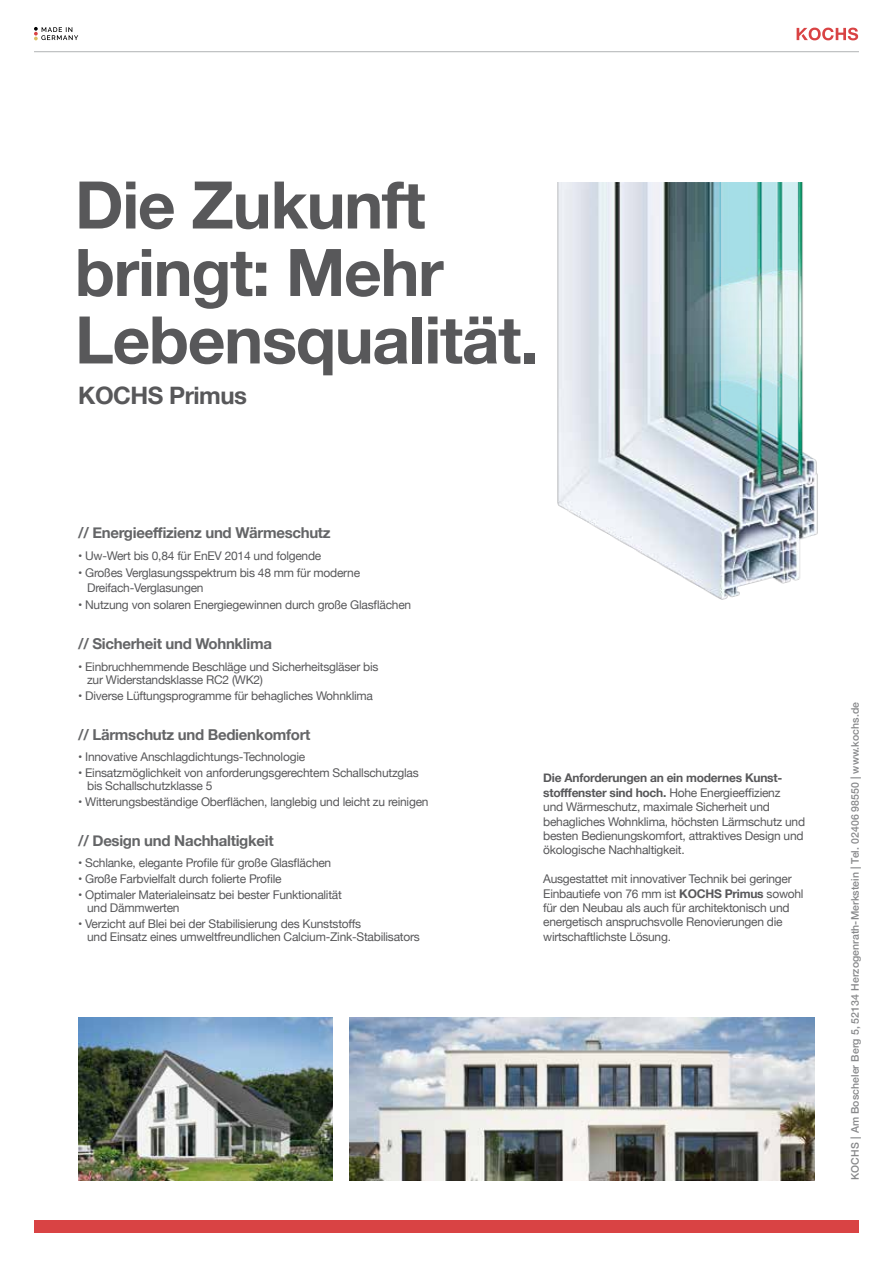
<style>
.page{position:relative;width:893px;height:1263px;background:#fff}
.page>*{position:absolute;margin:0;border:0;box-sizing:border-box;transform-origin:0 0}
.t1{font:700 65.7px/67.5px "Helvetica Neue";letter-spacing:-.02em;color:#58585a}
.t2{font:700 24px "Helvetica Neue";letter-spacing:-.02em;color:#58585a}
.t3{font:700 15px "Helvetica Neue";letter-spacing:-.02em;color:#646567}
.t4{font:12px/14.4px "Helvetica Neue";letter-spacing:-.02em;color:#58585a}
.t5{font:500 10.5px "Helvetica Neue";letter-spacing:.005em;color:#87888a}
.s1{font-weight:700}
</style>
<div class="page">
<img style="left:557px;top:183px;width:261px;height:417px">
<img style="left:350px;top:1018px;width:465px;height:162px">
<img style="left:78px;top:1018px;width:255px;height:162px">
<div style="left:34px;top:1220px;width:825px;height:13px;background:#d94344"></div>
<svg style="left:797px;top:28px;width:61px;height:12px"></svg>
<hr style="left:34px;top:51px;width:825px;height:1px;background:#b1b3b4">
<svg style="left:34px;top:27px;width:44px;height:13px"></svg>
<h1 class="t1" style="left:75px;top:173px;width:465px">Die Zukunft bringt: Mehr<br>Lebensqualität.</h1>
<h2 class="t2" style="left:78px;top:377px;width:170px">KOCHS Primus</h2>
<p class="t3" style="left:78px;top:521px;width:254px">// Energieeffizienz und Wärmeschutz</p>
<p class="t4" style="left:78px;top:549px;width:245px">• Uw-Wert bis 0,84 für EnEV 2014 und folgende</p>
<p class="t4" style="left:87px;top:566px;width:274px;line-height:15px;text-indent:-9px">• Großes Verglasungsspektrum bis 48 mm für moderne<br>Dreifach-Verglasungen</p>
<p class="t4" style="left:78px;top:598px;width:335px">• Nutzung von solaren Energiegewinnen durch große Glasflächen</p>
<p class="t3" style="left:78px;top:632px;width:195px">// Sicherheit und Wohnklima</p>
<p class="t4" style="left:87px;top:660px;width:293px;line-height:13.5px;text-indent:-9px">• Einbruchhemmende Beschläge und Sicherheitsgläser bis zur Widerstandsklasse RC2 (WK2)</p>
<p class="t4" style="left:78px;top:689px;width:296px">• Diverse Lüftungsprogramme für behagliches Wohnklima</p>
<p class="t3" style="left:78px;top:723px;width:234px">// Lärmschutz und Bedienkomfort</p>
<p class="t4" style="left:78px;top:750px;width:229px">• Innovative Anschlagdichtungs-Technologie</p>
<p class="t4" style="left:87px;top:766px;width:333px;line-height:13.5px;text-indent:-9px">• Einsatzmöglichkeit von anforderungsgerechtem Schallschutzglas bis Schallschutzklasse 5</p>
<p class="t4" style="left:78px;top:795px;width:352px">• Witterungsbeständige Oberflächen, langlebig und leicht zu reinigen</p>
<p class="t3" style="left:78px;top:829px;width:197px">// Design und Nachhaltigkeit</p>
<p class="t4" style="left:78px;top:857px;width:255px">• Schlanke, elegante Profile für große Glasflächen</p>
<p class="t4" style="left:78px;top:872px;width:205px">• Große Farbvielfalt durch folierte Profile</p>
<p class="t4" style="left:87px;top:888px;width:256px;line-height:13.5px;text-indent:-9px">• Optimaler Materialeinsatz bei bester Funktionalität und Dämmwerten</p>
<p class="t4" style="left:87px;top:917px;width:334px;line-height:13.5px;text-indent:-9px">• Verzicht auf Blei bei der Stabilisierung des Kunststoffs<br>und Einsatz eines umweltfreundlichen Calcium-Zink-Stabilisators</p>
<p class="t4" style="left:543px;top:772px;width:263px"><span class="s1">Die Anforderungen an ein modernes Kunst&shy;stofffenster sind hoch.</span> Hohe Energieeffizienz<br>und Wärmeschutz, maximale Sicherheit und behagliches Wohnklima, höchsten Lärmschutz und besten Bedienungskomfort, attraktives Design und ökologische Nachhaltigkeit.</p>
<p class="t4" style="left:543px;top:872px;width:262px">Ausgestattet mit innovativer Technik  bei geringer Einbautiefe von 76 mm ist <span class="s1">KOCHS Primus</span> sowohl für den Neubau als auch für architektonisch und energetisch anspruchsvolle Renovierungen die wirtschaftlichste Lösung.</p>
<p class="t5" style="left:847px;top:1180px;width:480px;rotate:-90deg">KOCHS | Am Boscheler Berg 5, 52134 Herzogenrath-Merkstein | Tel. 02406 98550 | www.kochs.de</p>
</div>
